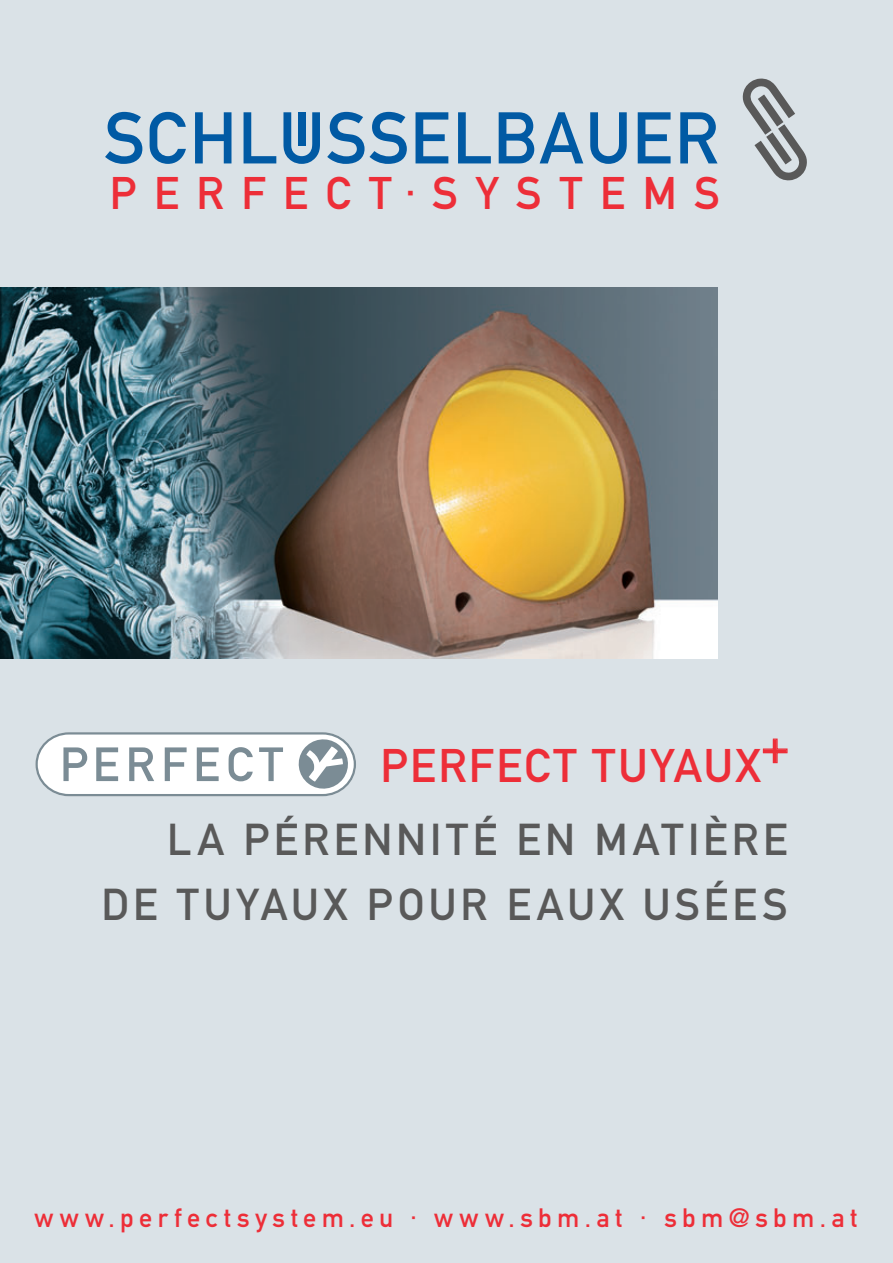
<style>
.page{position:relative;width:893px;height:1263px;background:#dae2e7}
.page>*{position:absolute;margin:0;border:0;box-sizing:border-box;transform-origin:0 0}
.t1{font:46.5px "DIN1451 neu+RTEJDL";letter-spacing:.05em;color:#ed2e38}
.t2{font:45px "DIN1451 neu+RTEJDL";letter-spacing:.39em;color:#ed2e38}
.t3{font:43.95px/64.5px "DIN1451 neu+RTEJDL";letter-spacing:.095em;color:#595959;text-align:right}
.t4{font:26.25px "DIN1451 neu+RTEJDL";letter-spacing:.205em;color:#ed2e38}
</style>
<div class="page">
<svg style="left:742px;top:78px;width:65px;height:103px"></svg>
<svg style="left:105px;top:112px;width:37px;height:52px"></svg>
<svg style="left:150px;top:112px;width:36px;height:52px"></svg>
<svg style="left:195px;top:112px;width:36px;height:51px"></svg>
<svg style="left:244px;top:112px;width:32px;height:51px"></svg>
<svg style="left:283px;top:112px;width:37px;height:52px"></svg>
<svg style="left:327px;top:112px;width:80px;height:52px"></svg>
<svg style="left:415px;top:112px;width:33px;height:51px"></svg>
<svg style="left:458px;top:112px;width:33px;height:51px"></svg>
<svg style="left:499px;top:112px;width:35px;height:51px"></svg>
<svg style="left:540px;top:112px;width:43px;height:51px"></svg>
<svg style="left:590px;top:112px;width:37px;height:52px"></svg>
<svg style="left:638px;top:112px;width:33px;height:51px"></svg>
<svg style="left:680px;top:112px;width:38px;height:51px"></svg>
<div style="left:298px;top:112px;width:8px;height:34px;background:#015aa4"></div>
<svg style="left:762px;top:738px;width:26px;height:26px"></svg>
<svg style="left:35px;top:732px;width:321px;height:64px;background:#d9dee1"></svg>
<img style="left:0;top:288px;width:717px;height:370px">
<h2 class="t2" style="left:110px;top:176px;width:612px">PERFECT·SYSTEMS</h2>
<h1 class="t1" style="left:380px;top:749px;width:410px">PERFECT TUYAUX+</h1>
<h3 class="t3" style="left:101px;top:812px;width:688px">LA PÉRENNITÉ EN MATIÈRE<br>DE TUYAUX POUR EAUX USÉES</h3>
<p class="t4" style="left:34px;top:1208px;width:824px">www.perfectsystem.eu · www.sbm.at · sbm@sbm.at</p>
</div>
